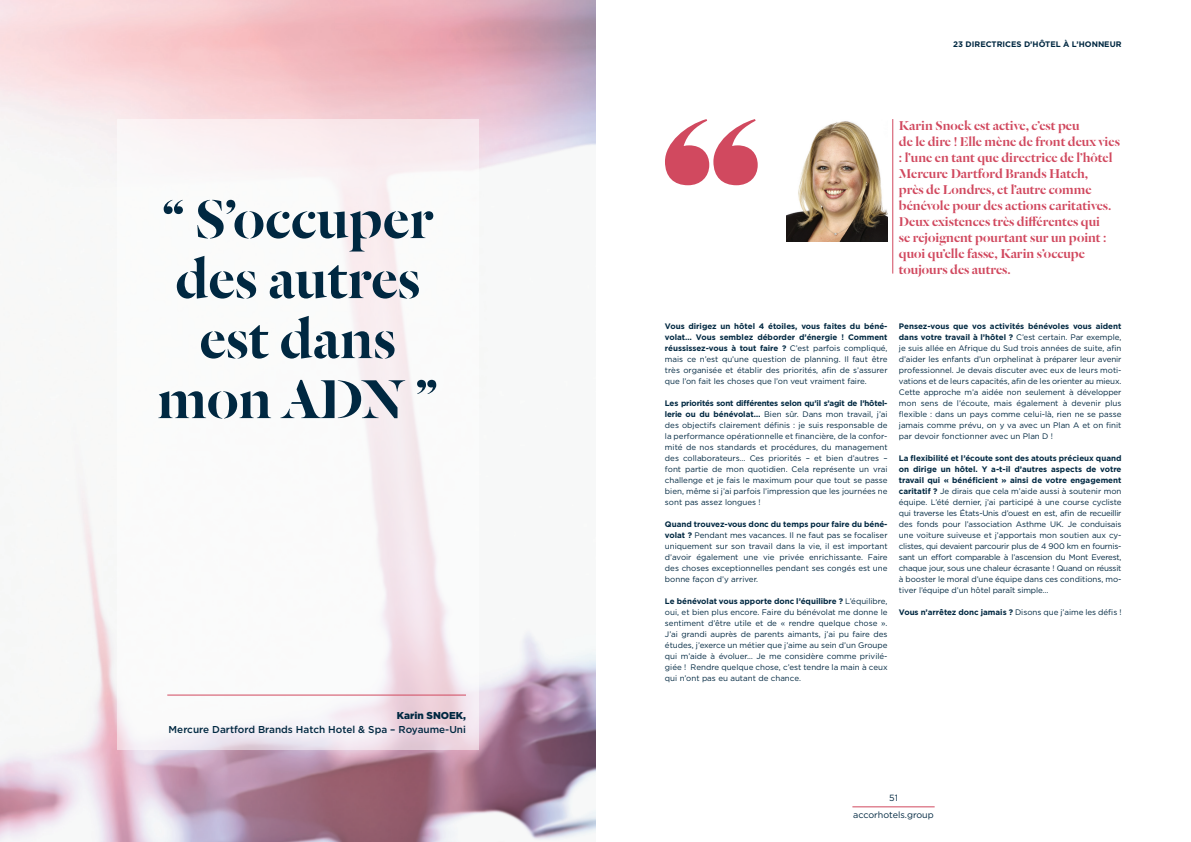
<style>
.page{position:relative;width:1191px;height:842px;background:#fff}
.page>*{position:absolute;margin:0;border:0;box-sizing:border-box;transform-origin:0 0}
.t1{font:500 60px/60px "Dala Floda";color:#002841;text-align:center}
.t2{font:500 14px/16px "Dala Floda";color:#d1495f}
.t3{font:500 10px "Gotham";color:#002841}
.t4{font:900 10px "Gotham";color:#002841}
.t5{font:9px/17px "Gotham";color:#002841;text-align:center}
.t6{font:8px/11px "Gotham";color:#002841;text-align:justify}
.t7{font:700 8px "Gotham";color:#002841}
.s1{font-weight:700}
.s2{font-weight:400}
</style>
<div class="page">
<hr style="left:852px;top:806px;width:82px;height:1px;background:#d1495f">
<img style="left:0;top:0;width:595px;height:842px">
<img style="left:786px;top:121px;width:101px;height:121px">
<svg style="left:117px;top:119px;width:362px;height:630px"></svg>
<hr style="left:892px;top:119px;width:1px;height:155px;background:#d1495f">
<svg style="left:665px;top:119px;width:92px;height:66px"></svg>
<hr style="left:167px;top:694px;width:299px;height:1px;background:#d1495f">
<h1 class="t1" style="left:157px;top:187px;width:282px">“ S’occuper des autres est dans mon ADN ”</h1>
<p class="t4" style="left:397px;top:709px;width:71px">Karin SNOEK,</p>
<p class="t3" style="left:169px;top:723px;width:299px">Mercure Dartford Brands Hatch Hotel &amp; Spa – Royaume-Uni</p>
<p class="t7" style="left:953px;top:39px;width:170px">23 DIRECTRICES D’HÔTEL À L’HONNEUR</p>
<p class="t2" style="left:899px;top:117px;width:222px">Karin Snoek est active, c’est peu<br>de le dire ! Elle mène de front deux vies : l’une en tant que directrice de l’hôtel Mercure Dartford Brands Hatch,<br>près de Londres, et l’autre comme bénévole pour des actions caritatives.<br>Deux existences très différentes qui<br>se rejoignent pourtant sur un point : quoi qu’elle fasse, Karin s’occupe toujours des autres.</p>
<p class="t6" style="left:665px;top:320px;width:224px"><span class="s1">Vous dirigez un hôtel 4 étoiles, vous faites du béné&shy;volat… Vous semblez déborder d’énergie ! Comment réussissez-vous à tout faire ?</span> C’est parfois compliqué, mais ce n’est qu’une question de planning. Il faut être très organisée et établir des priorités, afin de s’assurer que l’on fait les choses que l’on veut vraiment faire.</p>
<p class="t6" style="left:665px;top:397px;width:224px"><span class="s1">Les priorités sont différentes selon qu’il s’agit de l’hôtel&shy;lerie ou du bénévolat…</span> Bien sûr. Dans mon travail, j’ai des objectifs clairement définis : je suis responsable de la performance opérationnelle et financière, de la confor&shy;mité de nos standards et procédures, du management des collaborateurs… Ces priorités – et bien d’autres – font partie de mon quotidien. Cela représente un vrai challenge et je fais le maximum pour que tout se passe bien, même si j’ai parfois l’impression que les journées ne sont pas assez longues !</p>
<p class="t6" style="left:665px;top:518px;width:224px"><span class="s1">Quand trouvez-vous donc du temps pour faire du béné&shy;volat ?</span> Pendant mes vacances. Il ne faut pas se focaliser uniquement sur son travail dans la vie, il est important d’avoir également une vie privée enrichissante. Faire des choses exceptionnelles pendant ses congés est une bonne façon d’y arriver.</p>
<p class="t6" style="left:665px;top:595px;width:224px"><span class="s1">Le bénévolat vous apporte donc l’équilibre ?</span> L’équilibre, oui, et bien plus encore. Faire du bénévolat me donne le sentiment d’être utile et de « rendre quelque chose ».<br>J’ai grandi auprès de parents aimants, j’ai pu faire des études, j’exerce un métier que j’aime au sein d’un Groupe qui m’aide à évoluer… Je me considère comme privilé&shy;giée ! Rendre quelque chose, c’est tendre la main à ceux qui n’ont pas eu autant de chance.</p>
<p class="t6" style="left:899px;top:320px;width:224px"><span class="s1">Pensez-vous que vos activités bénévoles vous aident dans votre travail à l’hôtel ?</span> C’est certain. Par exemple, je suis allée en Afrique du Sud trois années de suite, afin d’aider les enfants d’un orphelinat à préparer leur avenir professionnel. Je devais discuter avec eux de leurs moti&shy;vations et de leurs capacités, afin de les orienter au mieux.<br>Cette approche m’a aidée non seulement à développer mon sens de l’écoute, mais également à devenir plus flexible : dans un pays comme celui-là, rien ne se passe jamais comme prévu, on y va avec un Plan A et on finit par devoir fonctionner avec un Plan D !</p>
<p class="t6" style="left:899px;top:452px;width:224px"><span class="s1">La flexibilité et l’écoute sont des atouts précieux quand on dirige un hôtel. Y a-t-il d’autres aspects de votre travail qui « bénéficient » ainsi de votre engagement caritatif ?</span> Je dirais que cela m’aide aussi à soutenir mon équipe. L’été dernier, j’ai participé à une course cycliste qui traverse les États-Unis d’ouest en est, afin de recueillir des fonds pour l’association Asthme UK. Je conduisais une voiture suiveuse et j’apportais mon soutien aux cy&shy;clistes, qui devaient parcourir plus de 4 900 km en fournis&shy;sant un effort comparable à l’ascension du Mont Everest, chaque jour, sous une chaleur écrasante ! Quand on réussit à booster le moral d’une équipe dans ces conditions, mo&shy;tiver l’équipe d’un hôtel paraît simple…</p>
<p class="t7" style="left:899px;top:607px;width:224px">Vous n’arrêtez donc jamais ? <span class="s2">Disons que j’aime les défis !</span></p>
<p class="t5" style="left:853px;top:789px;width:82px">51 accorhotels.group</p>
</div>
